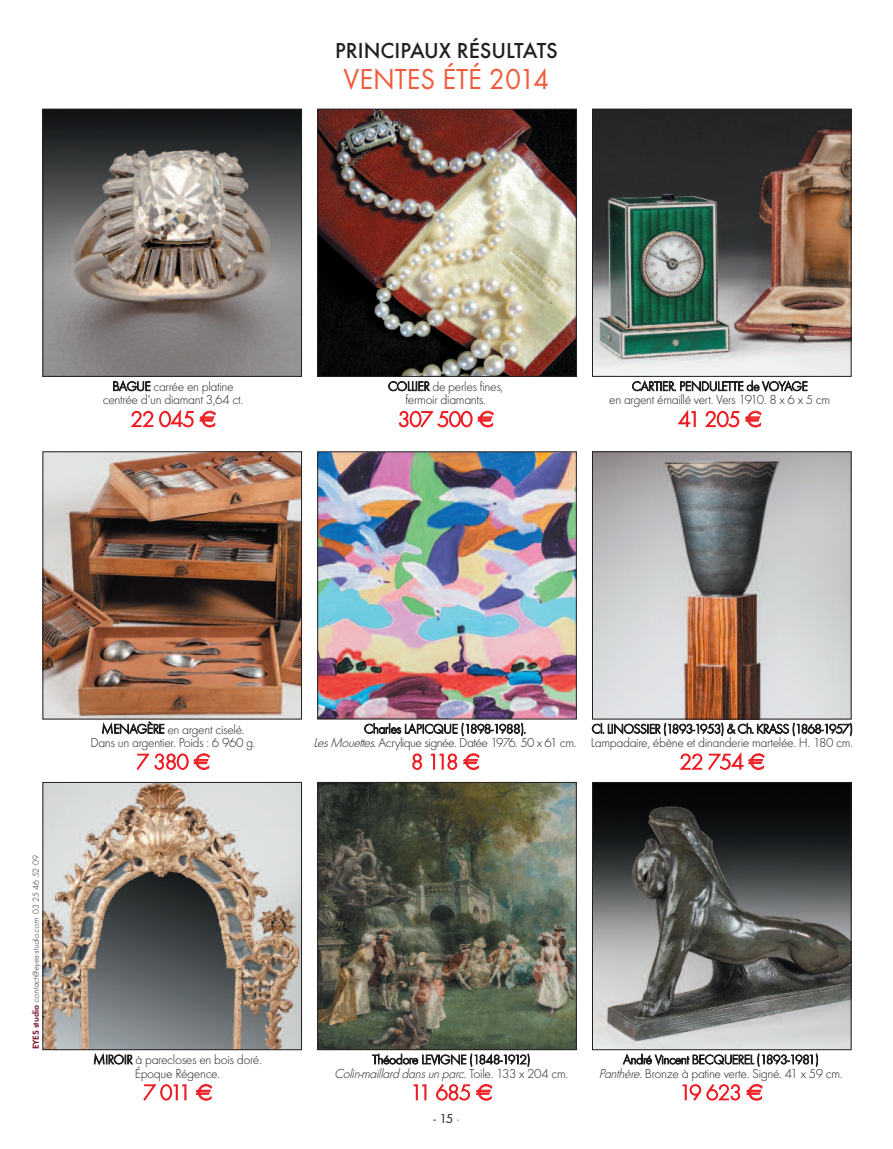
<style>
.page{position:relative;width:893px;height:1149px;background:#fff}
.page>*{position:absolute;margin:0;border:0;box-sizing:border-box;transform-origin:0 0}
.t1{font:30px "Futura T";color:#f05a3c;scale:.95 1}
.t2{font:300 22.5px "Futura T";letter-spacing:-.03em;color:#ee1d23}
.t3{font:500 22.5px "Futura T";color:#231f20}
.t4{font:300 13.5px/13.8px "Futura T";letter-spacing:-.025em;color:#231f20;text-align:center}
.t5{font:13.5px "Futura T";color:#231f20}
.t6{font:italic 300 9px "Futura T";color:#231f20}
.s1{font-weight:600;font-style:normal;color:#770e28}
.s2{font-style:normal}
.s3{font-style:italic}
.s4{color:#939598}
</style>
<div class="page">
<img style="left:45px;top:111px;width:255px;height:263px">
<div style="left:43px;top:109px;width:259px;height:267px;border:1px solid #231f20"></div>
<img style="left:319px;top:111px;width:256px;height:263px">
<div style="left:317px;top:109px;width:260px;height:267px;border:1px solid #231f20"></div>
<img style="left:594px;top:111px;width:255px;height:263px">
<div style="left:592px;top:109px;width:259px;height:267px;border:1px solid #231f20"></div>
<img style="left:45px;top:453px;width:255px;height:264px">
<div style="left:43px;top:451px;width:259px;height:268px;border:1px solid #231f20"></div>
<img style="left:319px;top:453px;width:256px;height:264px">
<div style="left:317px;top:451px;width:260px;height:268px;border:1px solid #231f20"></div>
<img style="left:594px;top:453px;width:255px;height:264px">
<div style="left:592px;top:451px;width:259px;height:268px;border:1px solid #231f20"></div>
<img style="left:45px;top:783px;width:255px;height:264px">
<div style="left:43px;top:781px;width:259px;height:268px;border:1px solid #231f20"></div>
<img style="left:319px;top:783px;width:256px;height:264px">
<div style="left:317px;top:781px;width:260px;height:268px;border:1px solid #231f20"></div>
<img style="left:594px;top:783px;width:255px;height:264px">
<div style="left:592px;top:781px;width:259px;height:268px;border:1px solid #231f20"></div>
<h2 class="t3" style="left:335px;top:37px;width:224px">PRINCIPAUX RÉSULTATS</h2>
<h1 class="t1" style="left:344px;top:61px;width:218px">VENTES ÉTÉ 2014</h1>
<p class="t4" style="left:103px;top:379px;width:142px">BAGUE carrée en platine centrée d'un diamant 3,64 ct.</p>
<h2 class="t2" style="left:130px;top:405px;width:66px">22 045</h2>
<p class="t4" style="left:388px;top:379px;width:117px">COLLIER de perles fines, fermoir diamants.</p>
<h2 class="t2" style="left:398px;top:405px;width:76px">307 500</h2>
<p class="t4" style="left:609px;top:379px;width:223px">CARTIER. PENDULETTE de VOYAGE<br>en argent émaillé vert. Vers 1910. 8 x 6 x 5 cm</p>
<h2 class="t2" style="left:678px;top:405px;width:64px">41 205</h2>
<p class="t6" style="left:31px;top:1049px;width:195px;rotate:-90deg"><span class="s1">EYES studio</span> contact@eyes-studio.com <span class="s2">03 25 46 52 09</span></p>
<p class="t4" style="left:90px;top:722px;width:167px">MENAGÈRE en argent ciselé.<br>Dans un argentier. Poids : 6 960 g.</p>
<h2 class="t2" style="left:136px;top:748px;width:54px">7 380</h2>
<p class="t4" style="left:93px;top:1052px;width:170px">MIROIR à parecloses en bois doré.<br>Époque Régence.</p>
<h2 class="t2" style="left:143px;top:1078px;width:49px">7 011</h2>
<p class="t4" style="left:313px;top:721px;width:265px">Charles LAPICQUE (1898-1988).<br><span class="s3">LesMouettes</span>. Acrylique signée. Datée 1976. 50 x 61 cm.</p>
<h2 class="t2" style="left:411px;top:748px;width:49px">8 118</h2>
<p class="t4" style="left:591px;top:721px;width:263px;text-align:left">Cl. LINOSSIER (1893-1953) &amp; Ch. KRASS (1868-1957)<br>Lampadaire, ébène et dinanderie martelée. H. 180 cm.</p>
<h2 class="t2" style="left:679px;top:748px;width:66px">22 754</h2>
<p class="t4" style="left:334px;top:1052px;width:236px">Théodore LEVIGNE (1848-1912)<br><span class="s3">Colin-maillard dans un parc</span>. Toile. 133 x 204 cm.</p>
<h2 class="t2" style="left:410px;top:1078px;width:63px">11 685</h2>
<p class="t5" style="left:434px;top:1109px;width:27px">-15<span class="s4">-</span></p>
<p class="t4" style="left:599px;top:1052px;width:245px">André Vincent BECQUEREL (1893-1981)<br><span class="s3">Panthère</span>. Bronze à patine verte. Signé. 41 x 59 cm.</p>
<h2 class="t2" style="left:679px;top:1078px;width:64px">19 623</h2>
</div>
